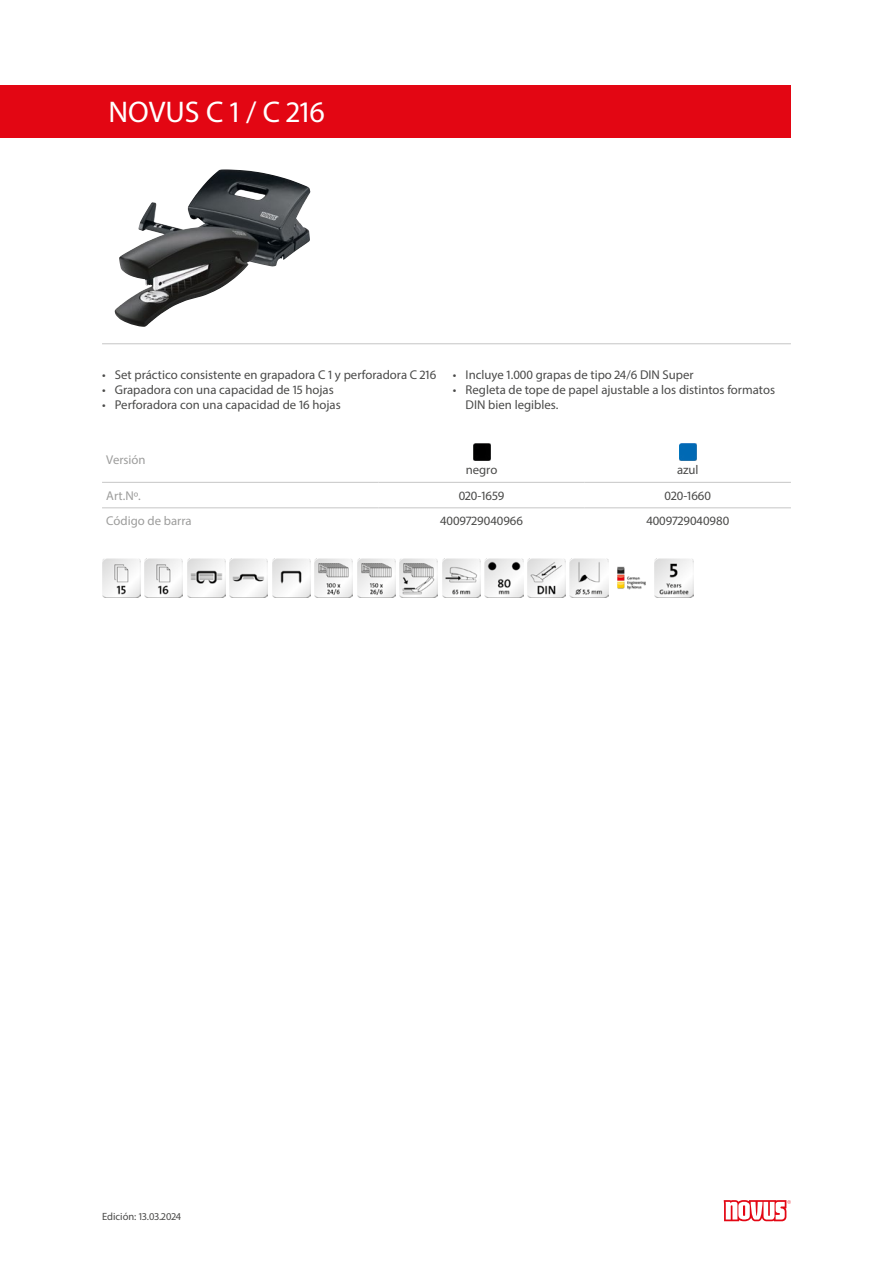
<style>
.page{position:relative;width:893px;height:1263px;background:#fff}
.page>*{position:absolute;margin:0;border:0;box-sizing:border-box;transform-origin:0 0}
.Produktname{font:30px "Myriad Pro";color:#fff}
.Produkttabelle_Zentr{font:12.75px/15.3px "Myriad Pro";color:#4a4a49}
.Produkttabelle_Links{font:12.75px "Myriad Pro";color:#9d9d9c}
.Farbildtext{font:12.75px "Myriad Pro";color:#4a4a49}
.t1{font:10.5px "Myriad Pro";color:#4a4a49}
</style>
<div class="page">
<img style="left:115px;top:169px;width:195px;height:158px">
<hr style="left:102px;top:343px;width:689px;height:1px;background:#c6c6c6">
<img style="left:102px;top:559px;width:38px;height:38px">
<img style="left:145px;top:559px;width:38px;height:38px">
<img style="left:187px;top:559px;width:38px;height:38px">
<img style="left:230px;top:559px;width:38px;height:38px">
<img style="left:272px;top:559px;width:38px;height:38px">
<img style="left:315px;top:559px;width:38px;height:38px">
<img style="left:357px;top:559px;width:38px;height:38px">
<img style="left:400px;top:559px;width:38px;height:38px">
<img style="left:442px;top:559px;width:38px;height:38px">
<img style="left:485px;top:559px;width:38px;height:38px">
<img style="left:527px;top:559px;width:39px;height:38px">
<img style="left:570px;top:559px;width:38px;height:38px">
<img style="left:617px;top:566px;width:29px;height:24px">
<img style="left:655px;top:559px;width:38px;height:38px">
<svg style="left:724px;top:1200px;width:67px;height:21px"></svg>
<div style="left:0;top:85px;width:791px;height:53px;background:#e30613"></div>
<hr style="left:102px;top:482px;width:276px;height:1px;background:#c6c6c6">
<hr style="left:378px;top:482px;width:207px;height:1px;background:#c6c6c6">
<hr style="left:585px;top:482px;width:206px;height:1px;background:#c6c6c6">
<hr style="left:102px;top:507px;width:276px;height:1px;background:#c6c6c6">
<hr style="left:378px;top:507px;width:207px;height:1px;background:#c6c6c6">
<hr style="left:585px;top:507px;width:206px;height:1px;background:#c6c6c6">
<img style="left:473px;top:444px;width:17px;height:17px">
<img style="left:679px;top:444px;width:17px;height:17px">
<p class="Produktname" style="left:108px;top:94px;width:218px">NOVUS C 1 / C 216</p>
<p class="Produkttabelle_Zentr" style="left:102px;top:367px;width:336px">• Set práctico consistente en grapadora C 1 y perforadora C 216</p>
<p class="Produkttabelle_Zentr" style="left:102px;top:382px;width:233px">• Grapadora con una capacidad de 15 hojas</p>
<p class="Produkttabelle_Zentr" style="left:102px;top:397px;width:240px">• Perforadora con una capacidad de 16 hojas</p>
<p class="Produkttabelle_Links" style="left:106px;top:451px;width:41px">Versión</p>
<p class="Produkttabelle_Zentr" style="left:453px;top:367px;width:242px">• Incluye 1.000 grapas de tipo 24/6 DIN Super</p>
<p class="Produkttabelle_Zentr" style="left:466px;top:382px;width:311px;text-indent:-13px">• Regleta de tope de papel ajustable a los distintos formatos<br>DIN bien legibles.</p>
<p class="Farbildtext" style="left:466px;top:462px;width:33px">negro</p>
<p class="Farbildtext" style="left:677px;top:462px;width:23px">azul</p>
<p class="Produkttabelle_Links" style="left:106px;top:488px;width:36px">Art.Nº.</p>
<p class="Produkttabelle_Zentr" style="left:459px;top:488px;width:47px">020-1659</p>
<p class="Produkttabelle_Zentr" style="left:664px;top:488px;width:48px">020-1660</p>
<p class="Produkttabelle_Links" style="left:106px;top:513px;width:87px">Código de barra</p>
<p class="Produkttabelle_Zentr" style="left:440px;top:513px;width:84px">4009729040966</p>
<p class="Produkttabelle_Zentr" style="left:646px;top:513px;width:84px">4009729040980</p>
<p class="t1" style="left:102px;top:1210px;width:81px">Edición: 13.03.2024</p>
</div>
